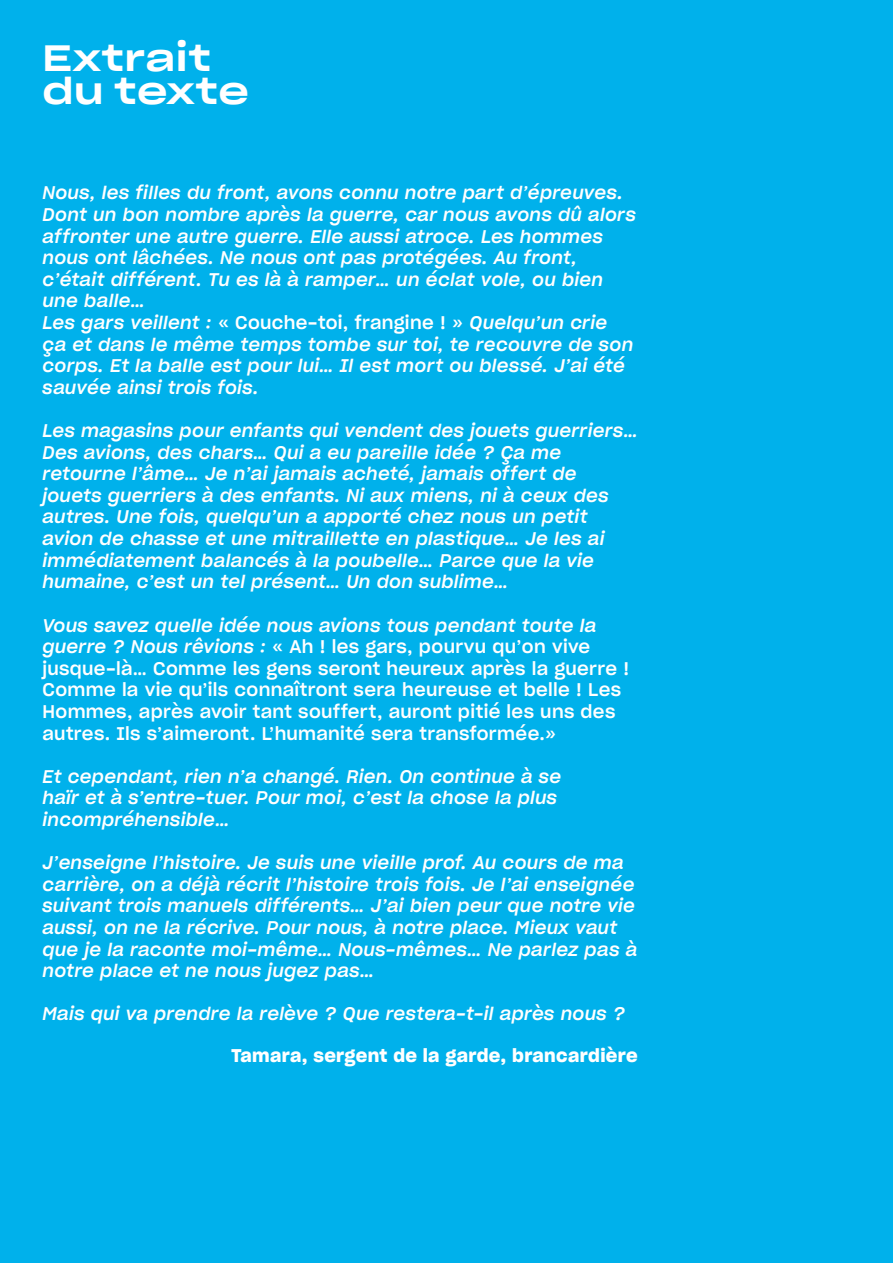
<style>
.page{position:relative;width:893px;height:1263px;background:#00b1eb}
.page>*{position:absolute;margin:0;border:0;box-sizing:border-box;transform-origin:0 0}
.t1{font:36px/33px "Sharp Grotesk Medium 25";letter-spacing:.025em;color:#fff}
.t2{font:18px/21.6px "Sharp Grotesk Medium Italic 20";letter-spacing:.02em;color:#fff}
.t3{font:18px/21.6px "Sharp Grotesk Medium 20";letter-spacing:.02em;color:#fff}
.t4{font:18px "Sharp Grotesk Semi Bold 20";letter-spacing:.02em;color:#fff}
.s1{font-family:"Sharp Grotesk Medium 20"}
.s2{font-family:"Sharp Grotesk Medium Italic 20"}
</style>
<div class="page">
<h1 class="t1" style="left:43px;top:38px;width:208px">Extrait du texte</h1>
<p class="t2" style="left:43px;top:181px;width:595px">Nous, les filles du front, avons connu notre part d’épreuves.<br>Dont un bon nombre après la guerre, car nous avons dû alors affronter une autre guerre. Elle aussi atroce. Les hommes nous ont lâchées. Ne nous ont pas protégées. Au front, c’était différent. Tu es là à ramper… un éclat vole, ou bien une balle…<br>Les gars veillent : <span class="s1">« Couche-toi, frangine ! »</span> Quelqu’un crie<br>ça et dans le même temps tombe sur toi, te recouvre de son corps. Et la balle est pour lui… Il est mort ou blessé. J’ai été sauvée ainsi trois fois.</p>
<p class="t2" style="left:43px;top:419px;width:597px">Les magasins pour enfants qui vendent des jouets guerriers… Des avions, des chars… Qui a eu pareille idée ? Ça me retourne l’âme… Je n’ai jamais acheté, jamais offert de jouets guerriers à des enfants. Ni aux miens, ni à ceux des autres. Une fois, quelqu’un a apporté chez nous un petit avion de chasse et une mitraillette en plastique… Je les ai immédiatement balancés à la poubelle… Parce que la vie humaine, c’est un tel présent… Un don sublime…</p>
<p class="t2" style="left:43px;top:613px;width:555px">Vous savez quelle idée nous avions tous pendant toute la</p>
<p class="t3" style="left:43px;top:635px;width:588px"><span class="s2">guerre ? Nous rêvions :</span> « Ah ! les gars, pourvu qu’on vive jusque-là… Comme les gens seront heureux après la guerre !<br>Comme la vie qu’ils connaîtront sera heureuse et belle ! Les Hommes, après avoir tant souffert, auront pitié les uns des autres. Ils s’aimeront. L’humanité sera transformée.»</p>
<p class="t2" style="left:43px;top:765px;width:520px">Et cependant, rien n’a changé. Rien. On continue à se haïr et à s’entre-tuer. Pour moi, c’est la chose la plus incompréhensible…</p>
<p class="t2" style="left:43px;top:851px;width:596px">J’enseigne l’histoire. Je suis une vieille prof. Au cours de ma carrière, on a déjà récrit l’histoire trois fois. Je l’ai enseignée suivant trois manuels différents… J’ai bien peur que notre vie aussi, on ne la récrive. Pour nous, à notre place. Mieux vaut que je la raconte moi-même… Nous-mêmes… Ne parlez pas à notre place et ne nous jugez pas…</p>
<p class="t2" style="left:43px;top:1002px;width:584px">Mais qui va prendre la relève ? Que restera-t-il après nous ?</p>
<p class="t4" style="left:231px;top:1041px;width:408px">Tamara, sergent de la garde, brancardière</p>
</div>
